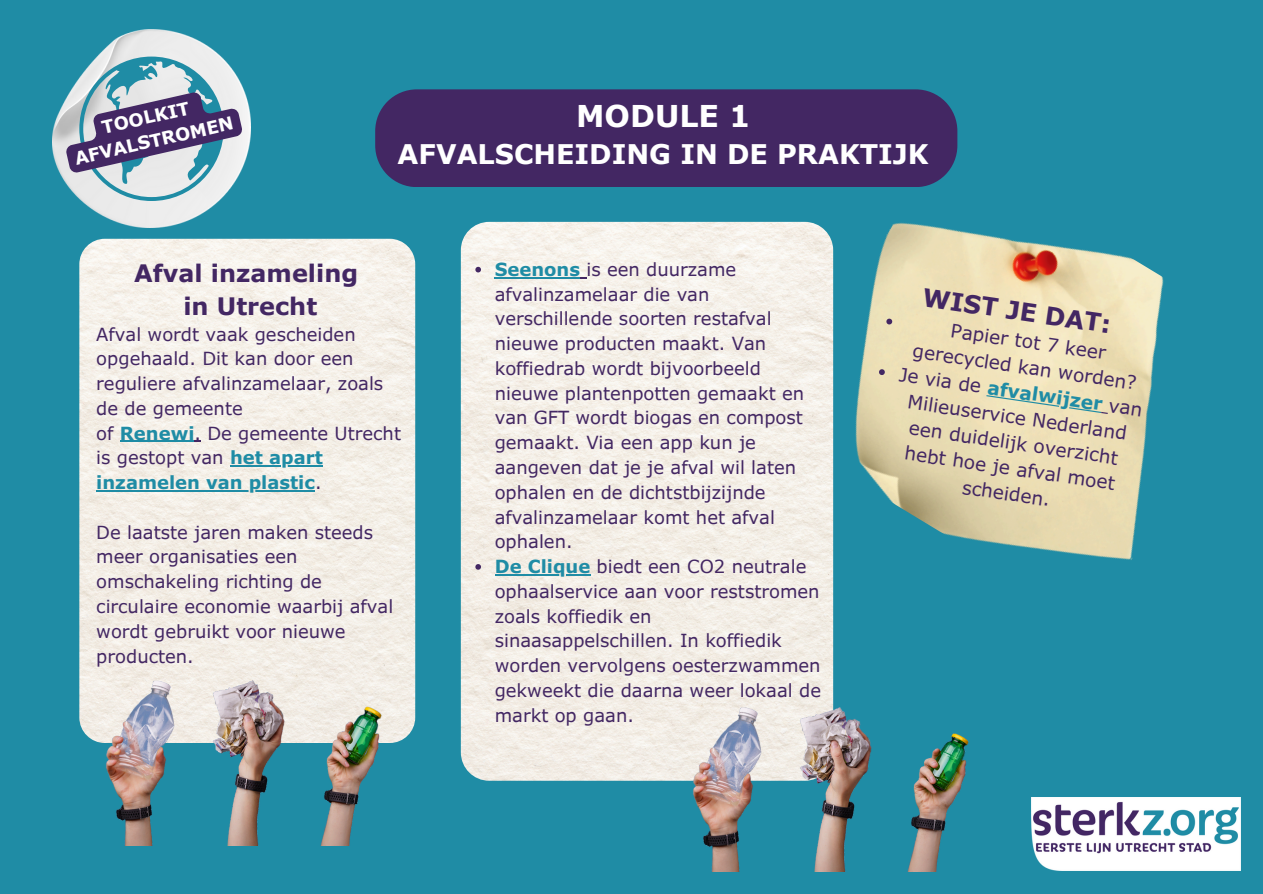
<style>
.page{position:relative;width:1263px;height:894px;background:#fff}
.page>*{position:absolute;margin:0;border:0;box-sizing:border-box;transform-origin:0 0}
.t1{font:700 30px "Verdana Pro";color:#fff}
.t2{font:700 27px "Verdana Pro";color:#fff}
.t3{font:700 24.75px "Verdana Pro";color:#432763}
.t4{font:700 24px "Verdana Pro";color:#432763}
.t5{font:18.6px/25.5px "Verdana Pro";color:#432763;text-align:center}
.t6{font:18px/24.8px "Verdana Pro";color:#432763}
.t7{font:700 18px "Verdana Pro";color:#1f8ca5}
.t8{font:700 17.85px/24.2px "Verdana Pro";color:#fff;text-align:center}
.s1{font-weight:700;color:#1f8ca5}
.s2{font-weight:400;color:#432763}
</style>
<div class="page">
<div style="left:0;top:0;width:1263px;height:893px;background:#1f8ca5"></div>
<img style="left:1031px;top:797px;width:209px;height:73px">
<div style="left:375px;top:89px;width:582px;height:98px;background:#432763"></div>
<img style="left:769px;top:143px;width:395px;height:481px">
<img style="left:53px;top:29px;width:198px;height:198px">
<img style="left:461px;top:222px;width:372px;height:558px;border-radius:28px">
<img style="left:79px;top:239px;width:336px;height:503px;border-radius:26px">
<img style="left:637px;top:684px;width:332px;height:187px">
<svg style="left:475px;top:267px;width:6px;height:5px"></svg>
<hr style="left:495px;top:277px;width:85px;height:1px;background:#1f8ca5">
<svg style="left:475px;top:564px;width:6px;height:5px"></svg>
<hr style="left:495px;top:574px;width:95px;height:1px;background:#1f8ca5">
<svg style="left:886px;top:318px;width:7px;height:7px"></svg>
<svg style="left:879px;top:369px;width:6px;height:6px"></svg>
<svg style="left:986px;top:395px;width:122px;height:19px;background:#e4deb9"></svg>
<svg style="left:60px;top:57px;width:183px;height:144px"></svg>
<hr style="left:120px;top:440px;width:75px;height:2px;background:#1f8ca5">
<svg style="left:195px;top:440px;width:6px;height:2px"></svg>
<hr style="left:230px;top:465px;width:93px;height:1px;background:#1f8ca5">
<hr style="left:96px;top:490px;width:219px;height:1px;background:#1f8ca5">
<img style="left:79px;top:658px;width:337px;height:186px">
<p class="t8" style="left:67px;top:123px;width:164px;rotate:-13deg">TOOLKIT<br>AFVALSTROMEN</p>
<p class="t1" style="left:576px;top:97px;width:176px">MODULE 1</p>
<p class="t2" style="left:398px;top:137px;width:533px">AFVALSCHEIDING IN DE PRAKTIJK</p>
<p class="t4" style="left:134px;top:258px;width:226px">Afval inzameling</p>
<p class="t4" style="left:183px;top:290px;width:135px">in Utrecht</p>
<p class="t6" style="left:96px;top:321px;width:288px">Afval wordt vaak gescheiden opgehaald. Dit kan door een reguliere afvalinzamelaar, zoals de de gemeente</p>
<p class="t6" style="left:96px;top:420px;width:306px">of <span class="s1">Renewi</span>. De gemeente Utrecht is gestopt van <span class="s1">het apart</span></p>
<p class="t7" style="left:96px;top:471px;width:227px">inzamelen van plastic<span class="s2">.</span></p>
<p class="t6" style="left:96px;top:519px;width:298px">De laatste jaren maken steeds meer organisaties een omschakeling richting de circulaire economie waarbij afval wordt gebruikt voor nieuwe producten.</p>
<h2 class="t6" style="left:495px;top:256px;width:311px"><span class="s1">Seenons</span> is een duurzame afvalinzamelaar die van verschillende soorten restafval nieuwe producten maakt. Van koffiedrab wordt bijvoorbeeld nieuwe plantenpotten gemaakt en van GFT wordt biogas en compost gemaakt. Via een app kun je aangeven dat je je afval wil laten ophalen en de dichtstbijzijnde afvalinzamelaar komt het afval ophalen.</h2>
<h1 class="t6" style="left:495px;top:553px;width:328px"><span class="s1">De Clique</span> biedt een CO2 neutrale ophaalservice aan voor reststromen zoals koffiedik en sinaasappelschillen. In koffiedik worden vervolgens oesterzwammen gekweekt die daarna weer lokaal de markt op gaan.</h1>
<h3 class="t3" style="left:925px;top:281px;width:192px;rotate:8deg">WIST JE DAT:</h3>
<p class="t5" style="left:908px;top:311px;width:247px;rotate:8deg">Papier tot 7 keer gerecycled kan worden?<br>Je via de <span class="s1">afvalwijzer</span> van<br>Milieuservice Nederland een duidelijk overzicht hebt hoe je afval moet scheiden.</p>
</div>
